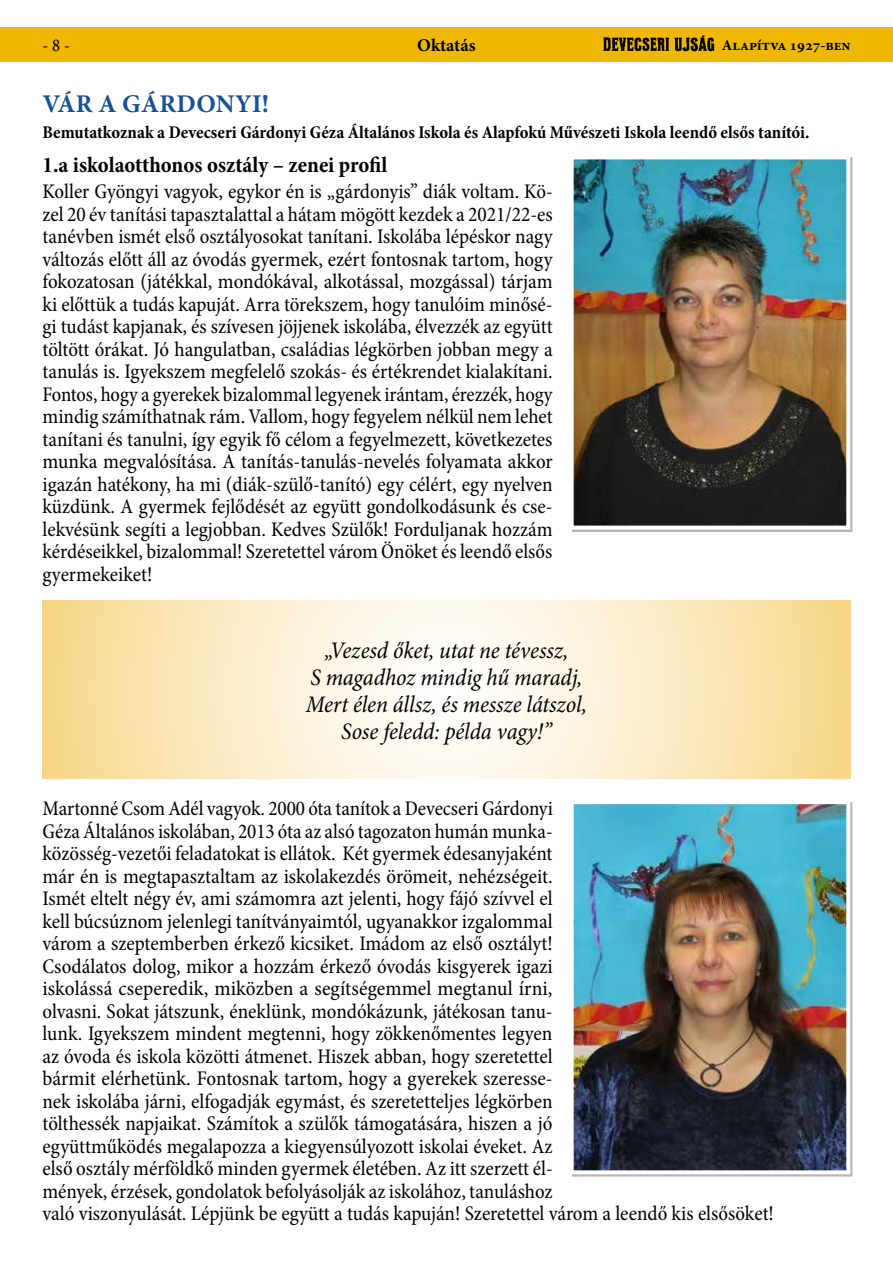
<style>
.page{position:relative;width:893px;height:1263px;background:#fff}
.page>*{position:absolute;margin:0;border:0;box-sizing:border-box;transform-origin:0 0}
.t1{font:700 25.5px "Minion Pro";letter-spacing:.01em;color:#194f93}
.t2{font:italic condensed 24px/27px "Minion Pro";letter-spacing:-.005em;color:#000;text-align:center}
.t3{font:700 condensed 22.5px "Minion Pro";color:#000}
.t4{font:condensed 21px/22.5px "Minion Pro";color:#000;text-align:justify}
.t5{font:700 condensed 18px "Minion Pro";color:#000}
.t6{font:700 18px "Minion Pro";color:#000}
.t7{font:18px "Minion Pro Cn Capt";color:#000}
.t8{font:700 15px "Minion Pro";letter-spacing:-.01em;color:#000}
</style>
<div class="page">
<div style="left:0;top:28px;width:893px;height:34px;background:#eeb800"></div>
<img style="left:604px;top:35px;width:111px;height:17px">
<svg style="left:43px;top:601px;width:807px;height:177px"></svg>
<img style="left:572px;top:157px;width:280px;height:375px">
<img style="left:572px;top:802px;width:280px;height:374px">
<p class="t7" style="left:43px;top:33px;width:29px">- 8 -</p>
<p class="t6" style="left:417px;top:33px;width:60px">Oktatás</p>
<p class="t8" style="left:722px;top:34px;width:130px">Alapítva 1927-ben</p>
<p class="t1" style="left:43px;top:86px;width:228px">VÁR A GÁRDONYI!</p>
<p class="t5" style="left:43px;top:120px;width:769px">Bemutatkoznak a Devecseri Gárdonyi Géza Általános Iskola és Alapfokú Művészeti Iskola leendő elsős tanítói.</p>
<p class="t3" style="left:43px;top:149px;width:346px">1.a iskolaotthonos osztály – zenei profil</p>
<p class="t4" style="left:43px;top:181px;width:512px">Koller Gyöngyi vagyok, egykor én is „gárdonyis” diák voltam. Kö&shy;zel 20 év tanítási tapasztalattal a hátam mögött kezdek a 2021/22-es tanévben ismét első osztályosokat tanítani. Iskolába lépéskor nagy változás előtt áll az óvodás gyermek, ezért fontosnak tartom, hogy fokozatosan (játékkal, mondókával, alkotással, mozgással) tárjam ki előttük a tudás kapuját. Arra törekszem, hogy tanulóim minősé&shy;gi tudást kapjanak, és szívesen jöjjenek iskolába, élvezzék az együtt töltött órákat. Jó hangulatban, családias légkörben jobban megy a tanulás is. Igyekszem megfelelő szokás- és értékrendet kialakítani.<br>Fontos, hogy a gyerekek bizalommal legyenek irántam, érezzék, hogy mindig számíthatnak rám. Vallom, hogy fegyelem nélkül nem lehet tanítani és tanulni, így egyik fő célom a fegyelmezett, következetes munka megvalósítása. A tanítás-tanulás-nevelés folyamata akkor igazán hatékony, ha mi (diák-szülő-tanító) egy célért, egy nyelven küzdünk. A gyermek fejlődését az együtt gondolkodásunk és cse&shy;lekvésünk segíti a legjobban. Kedves Szülők! Forduljanak hozzám kérdéseikkel, bizalommal! Szeretettel várom Önöket és leendő elsős gyermekeiket!</p>
<p class="t2" style="left:306px;top:637px;width:283px">„Vezesd őket, utat ne tévessz,<br>S magadhoz mindig hű maradj,<br>Mert élen állsz, és messze látszol,<br>Sose feledd: példa vagy!”</p>
<p class="t4" style="left:43px;top:798px;width:733px;text-align:left">Martonné Csom Adél vagyok. 2000 óta tanítok a Devecseri Gárdonyi<br>Géza Általános iskolában, 2013 óta az alsó tagozaton humán munka-<br>közösség-vezetői feladatokat is ellátok. Két gyermek édesanyjaként<br>már én is megtapasztaltam az iskolakezdés örömeit, nehézségeit.<br>Ismét eltelt négy év, ami számomra azt jelenti, hogy fájó szívvel el<br>kell búcsúznom jelenlegi tanítványaimtól, ugyanakkor izgalommal<br>várom a szeptemberben érkező kicsiket. Imádom az első osztályt!<br>Csodálatos dolog, mikor a hozzám érkező óvodás kisgyerek igazi<br>iskolássá cseperedik, miközben a segítségemmel megtanul írni,<br>olvasni. Sokat játszunk, éneklünk, mondókázunk, játékosan tanu-<br>lunk. Igyekszem mindent megtenni, hogy zökkenőmentes legyen<br>az óvoda és iskola közötti átmenet. Hiszek abban, hogy szeretettel<br>bármit elérhetünk. Fontosnak tartom, hogy a gyerekek szeresse-<br>nek iskolába járni, elfogadják egymást, és szeretetteljes légkörben<br>tölthessék napjaikat. Számítok a szülők támogatására, hiszen a jó<br>együttműködés megalapozza a kiegyensúlyozott iskolai éveket. Az<br>első osztály mérföldkő minden gyermek életében. Az itt szerzett él-<br>mények, érzések, gondolatok befolyásolják az iskolához, tanuláshoz<br>való viszonyulását. Lépjünk be együtt a tudás kapuján! Szeretettel várom a leendő kis elsősöket!</p>
</div>
